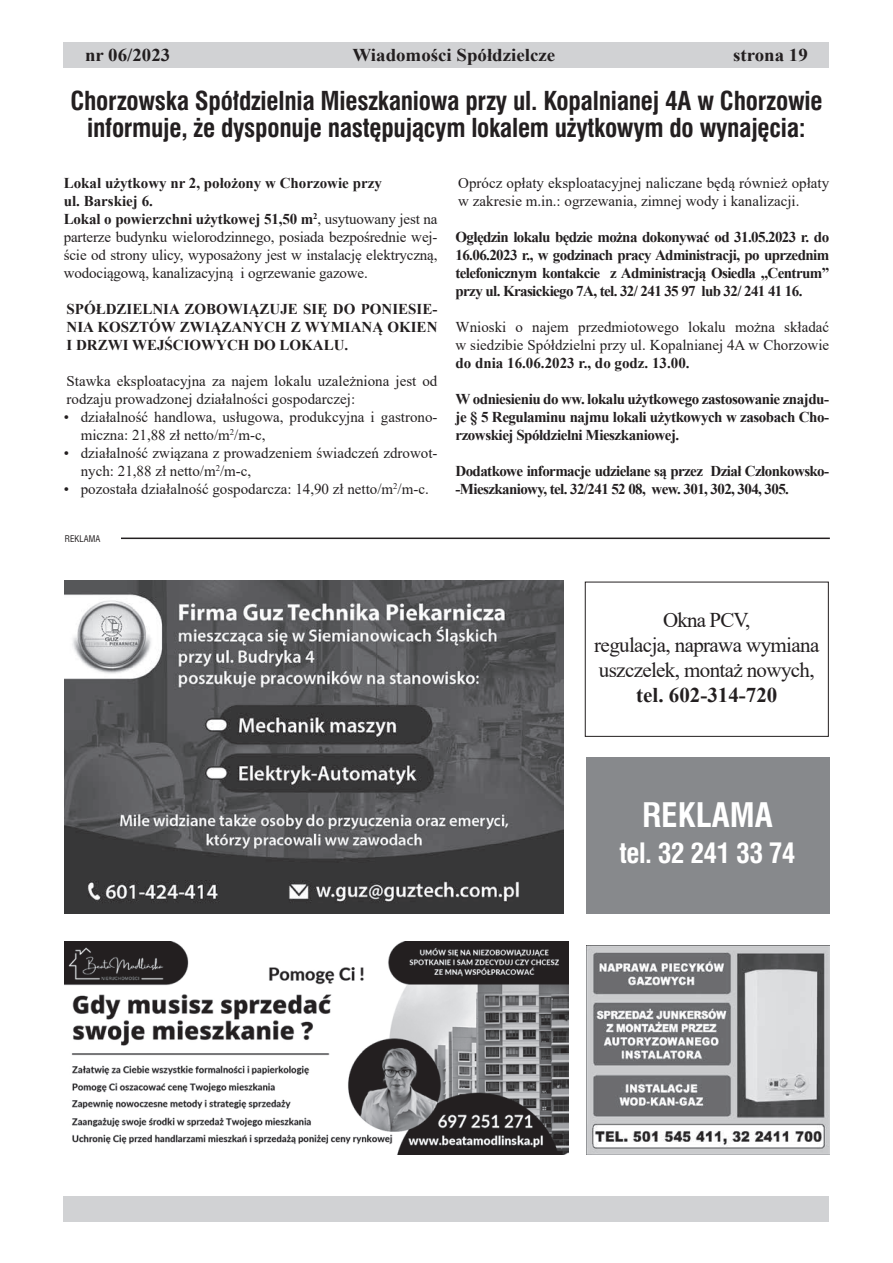
<style>
.page{position:relative;width:893px;height:1263px;background:#fff}
.page>*{position:absolute;margin:0;border:0;box-sizing:border-box;transform-origin:0 0}
.t1{font:700 33px "Swis 721 Cn EU";color:#fff}
.t2{font:700 27.45px "Swis 721 Cn EU";letter-spacing:-.02em;color:#fff}
.t3{font:700 25.5px/27px "Swis 721 Cn EU";letter-spacing:-.01em;color:#231f20;text-align:center}
.t4{font:21px/25.2px "Times New Roman";letter-spacing:-.03em;color:#231f20;text-align:center}
.t5{font:700 21px "Times New Roman";color:#231f20}
.t6{font:700 18px "Times New Roman";color:#231f20;scale:1.05 1}
.t7{font:15px/18px "Times New Roman";color:#231f20}
.t8{font:700 15px/18px "Times New Roman";letter-spacing:-.04em;color:#231f20;text-align:justify}
.t9{font:700 15px "Times New Roman";color:#231f20}
.t10{font:9px "Swis 721 Cn EU";color:#231f20}
.s1{font-weight:700}
</style>
<div class="page">
<div style="left:64px;top:42px;width:765px;height:26px;background:#d1d2d4"></div>
<div style="left:64px;top:1196px;width:765px;height:26px;background:#d1d2d4"></div>
<img style="left:64px;top:580px;width:500px;height:333px">
<hr style="left:65px;top:537px;width:765px;height:2px;background:#231f20">
<div style="left:65px;top:535px;width:56px;height:10px;background:#fff"></div>
<div style="left:585px;top:582px;width:244px;height:155px;border:1px solid #231f20"></div>
<img style="left:64px;top:942px;width:504px;height:212px">
<img style="left:586px;top:946px;width:243px;height:208px">
<div style="left:586px;top:757px;width:243px;height:156px;background:#87898c"></div>
<p class="t6" style="left:85px;top:42px;width:83px">nr 06/2023</p>
<p class="t6" style="left:352px;top:42px;width:195px">Wiadomości Spółdzielcze</p>
<p class="t6" style="left:733px;top:42px;width:73px">strona 19</p>
<h3 class="t3" style="left:70px;top:89px;width:754px">Chorzowska Spółdzielnia Mieszkaniowa przy ul. Kopalnianej 4A w Chorzowie informuje, że dysponuje następującym lokalem użytkowym do wynajęcia:</h3>
<p class="t7" style="left:64px;top:173px;width:375px"><span class="s1">Lokal użytkowy nr 2, położony w Chorzowie przy<br>ul. Barskiej 6.<br>Lokal o powierzchni użytkowej 51,50 m</span><sup>2</sup>, usytuowany jest na parterze budynku wielorodzinnego, posiada bezpośrednie wej&shy;ście od strony ulicy, wyposażony jest w instalację elektryczną, wodociągową, kanalizacyjną i ogrzewanie gazowe.</p>
<p class="t8" style="left:67px;top:299px;width:372px">SPÓŁDZIELNIA ZOBOWIĄZUJE SIĘ DO PONIESIE-NIA KOSZTÓW ZWIĄZANYCH Z WYMIANĄ OKIEN I DRZWI WEJŚCIOWYCH DO LOKALU.</p>
<p class="t7" style="left:67px;top:371px;width:372px">Stawka eksploatacyjna za najem lokalu uzależniona jest od rodzaju prowadzonej działalności gospodarczej:</p>
<p class="t7" style="left:81px;top:407px;width:358px;text-indent:-17px">• działalność handlowa, usługowa, produkcyjna i gastrono&shy;miczna: 21,88 zł netto/m<sup>2</sup>/m-c,</p>
<p class="t7" style="left:81px;top:443px;width:358px;text-indent:-17px">• działalność związana z prowadzeniem świadczeń zdrowot&shy;nych: 21,88 zł netto/m<sup>2</sup>/m-c,</p>
<p class="t7" style="left:64px;top:479px;width:366px">• pozostała działalność gospodarcza: 14,90 zł netto/m<sup>2</sup>/m-c.</p>
<p class="t7" style="left:458px;top:174px;width:372px">Oprócz opłaty eksploatacyjnej naliczane będą również opłaty w zakresie m.in.: ogrzewania, zimnej wody i kanalizacji.</p>
<p class="t8" style="left:455px;top:228px;width:375px">Oględzin lokalu będzie można dokonywać od 31.05.2023 r. do 16.06.2023 r., w godzinach pracy Administracji, po uprzednim telefonicznym kontakcie z Administracją Osiedla „Centrum” przy ul. Krasickiego 7A, tel. 32/ 241 35 97 lub 32/ 241 41 16.</p>
<p class="t7" style="left:455px;top:318px;width:375px">Wnioski o najem przedmiotowego lokalu można składać w siedzibie Spółdzielni przy ul. Kopalnianej 4A w Chorzowie</p>
<p class="t9" style="left:455px;top:352px;width:236px">do dnia 16.06.2023 r., do godz. 13.00.</p>
<p class="t8" style="left:455px;top:390px;width:375px">W odniesieniu do ww. lokalu użytkowego zastosowanie znajdu&shy;je § 5 Regulaminu najmu lokali użytkowych w zasobach Cho&shy;rzowskiej Spółdzielni Mieszkaniowej.</p>
<p class="t8" style="left:455px;top:462px;width:375px">Dodatkowe informacje udzielane są przez Dział Członkowsko--Mieszkaniowy, tel. 32/241 52 08, wew. 301, 302, 304, 305.</p>
<p class="t10" style="left:65px;top:532px;width:37px">REKLAMA</p>
<h3 class="t4" style="left:594px;top:606px;width:227px">Okna PCV,<br>regulacja, naprawa wymiana uszczelek, montaż nowych,</h3>
<h3 class="t5" style="left:636px;top:680px;width:143px">tel. 602-314-720</h3>
<h1 class="t1" style="left:642px;top:795px;width:132px">REKLAMA</h1>
<h2 class="t2" style="left:620px;top:837px;width:178px">tel. 32 241 33 74</h2>
</div>
